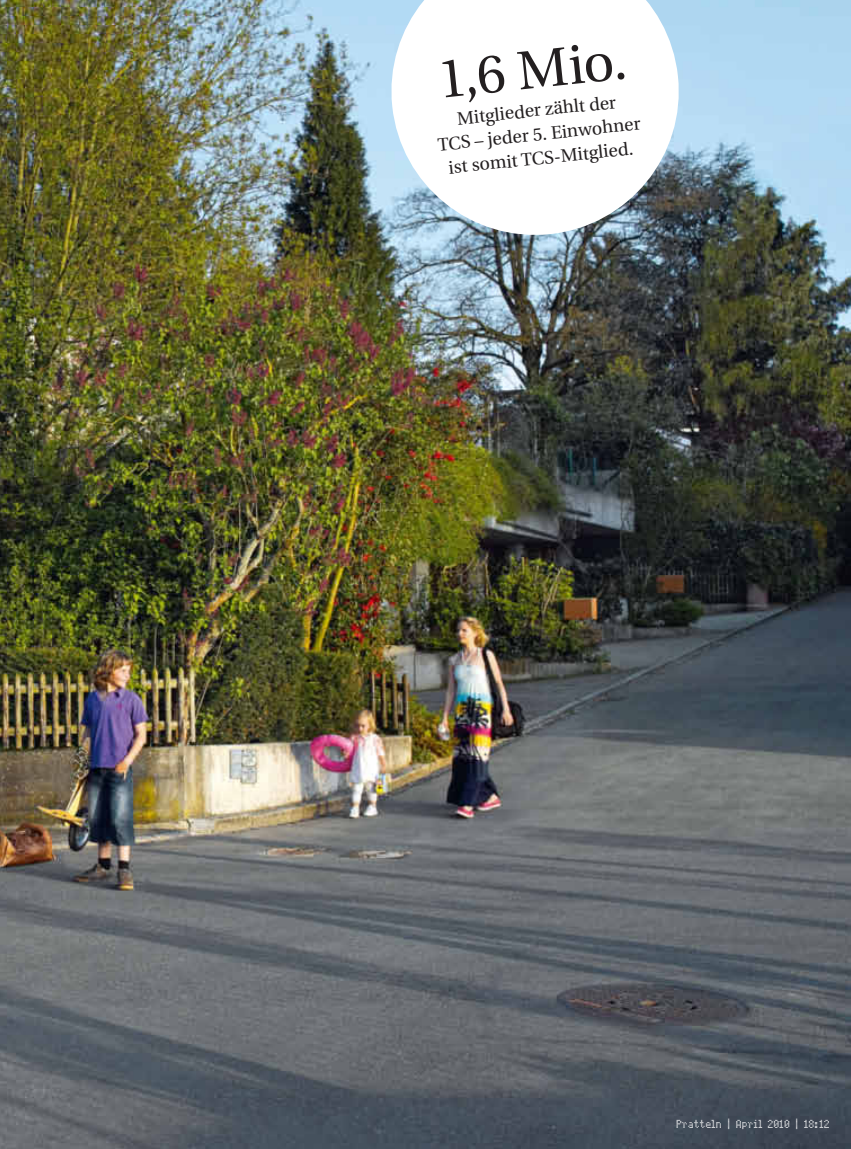
<style>
.page{position:relative;width:851px;height:1149px;background:#fff}
.page>*{position:absolute;margin:0;border:0;box-sizing:border-box;transform-origin:0 0}
.t1{font:54px "Utopia";color:#231f20}
.t2{font:18px/24px "Utopia";color:#231f20;text-align:center}
.t3{font:12px "Dot Matrix Two Narrow";color:#fff}
</style>
<div class="page">
<img style="left:0;top:0;width:850px;height:1148px">
<svg style="left:384px;top:0;width:302px;height:242px"></svg>
<h1 class="t1" style="left:435px;top:50px;width:191px;rotate:-6deg">1,6 Mio.</h1>
<p class="t2" style="left:434px;top:109px;width:205px;rotate:-6deg">Mitglieder zählt der<br>TCS – jeder 5. Einwohner ist somit TCS-Mitglied.</p>
<p class="t3" style="left:676px;top:1116px;width:155px">Pratteln | April 2010 | 18:12</p>
</div>
